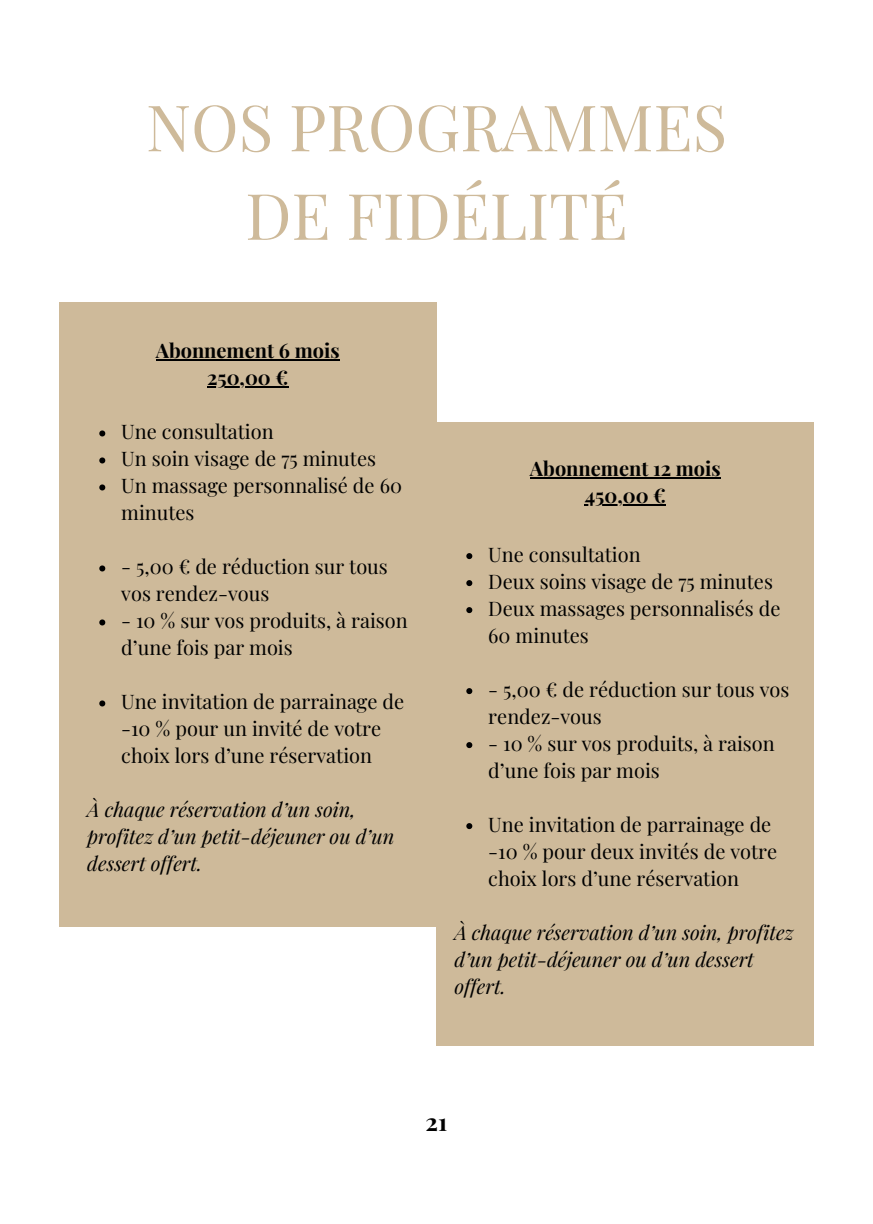
<style>
.page{position:relative;width:873px;height:1224px;background:#fff}
.page>*{position:absolute;margin:0;border:0;box-sizing:border-box;transform-origin:0 0}
.t1{font:64px/88.4px "Playfair Display";color:#ceba9a;text-align:center}
.t2{font:700 24px "Playfair Display";color:#000}
.t3{font:20px/27px "Playfair Display";color:#000}
.t4{font:italic 20px/27px "Playfair Display";color:#000}
.t5{font:700 20px "Playfair Display";color:#000}
</style>
<div class="page">
<div style="left:59px;top:303px;width:378px;height:624px;background:#ceba9a"></div>
<hr style="left:156px;top:360px;width:184px;height:1px;background:#000">
<hr style="left:207px;top:387px;width:81px;height:1px;background:#000">
<svg style="left:99px;top:430px;width:6px;height:6px"></svg>
<svg style="left:99px;top:457px;width:6px;height:6px"></svg>
<svg style="left:99px;top:484px;width:6px;height:6px"></svg>
<svg style="left:99px;top:565px;width:6px;height:6px"></svg>
<svg style="left:99px;top:619px;width:6px;height:6px"></svg>
<svg style="left:99px;top:700px;width:6px;height:6px"></svg>
<div style="left:437px;top:422px;width:377px;height:624px;background:#ceba9a"></div>
<hr style="left:530px;top:477px;width:191px;height:2px;background:#000">
<hr style="left:585px;top:504px;width:81px;height:2px;background:#000">
<svg style="left:466px;top:553px;width:6px;height:6px"></svg>
<svg style="left:466px;top:580px;width:6px;height:6px"></svg>
<svg style="left:466px;top:607px;width:6px;height:6px"></svg>
<svg style="left:466px;top:688px;width:6px;height:6px"></svg>
<svg style="left:466px;top:742px;width:6px;height:6px"></svg>
<svg style="left:466px;top:823px;width:6px;height:6px"></svg>
<h1 class="t1" style="left:146px;top:81px;width:583px">NOS PROGRAMMES<br>DE FIDÉLITÉ</h1>
<h2 class="t5" style="left:156px;top:337px;width:185px">Abonnement 6 mois</h2>
<p class="t5" style="left:207px;top:364px;width:83px">250,00 €</p>
<p class="t3" style="left:121px;top:418px;width:154px">Une consultation</p>
<p class="t3" style="left:121px;top:445px;width:256px">Un soin visage de 75 minutes</p>
<p class="t3" style="left:121px;top:472px;width:282px">Un massage personnalisé de 60 minutes</p>
<p class="t3" style="left:121px;top:553px;width:268px">- 5,00 € de réduction sur tous vos rendez-vous</p>
<p class="t3" style="left:121px;top:607px;width:288px">- 10 % sur vos produits, à raison d’une fois par mois</p>
<p class="t3" style="left:121px;top:688px;width:285px">Une invitation de parrainage de -10 % pour un invité de votre choix lors d’une réservation</p>
<h2 class="t4" style="left:87px;top:796px;width:309px">À chaque réservation d’un soin, profitez d’un petit-déjeuner ou d’un dessert offert.</h2>
<p class="t5" style="left:530px;top:454px;width:192px">Abonnement 12 mois</p>
<p class="t5" style="left:585px;top:481px;width:83px">450,00 €</p>
<p class="t3" style="left:488px;top:540px;width:154px">Une consultation</p>
<p class="t3" style="left:488px;top:567px;width:286px">Deux soins visage de 75 minutes</p>
<p class="t3" style="left:488px;top:594px;width:294px">Deux massages personnalisés de<br>60 minutes</p>
<p class="t3" style="left:488px;top:675px;width:303px">- 5,00 € de réduction sur tous vos rendez-vous</p>
<p class="t3" style="left:488px;top:729px;width:288px">- 10 % sur vos produits, à raison d’une fois par mois</p>
<p class="t3" style="left:488px;top:810px;width:290px">Une invitation de parrainage de -10 % pour deux invités de votre choix lors d’une réservation</p>
<p class="t4" style="left:454px;top:918px;width:341px">À chaque réservation d’un soin, profitez d’un petit-déjeuner ou d’un dessert offert.</p>
<p class="t2" style="left:426px;top:1105px;width:23px">21</p>
</div>
